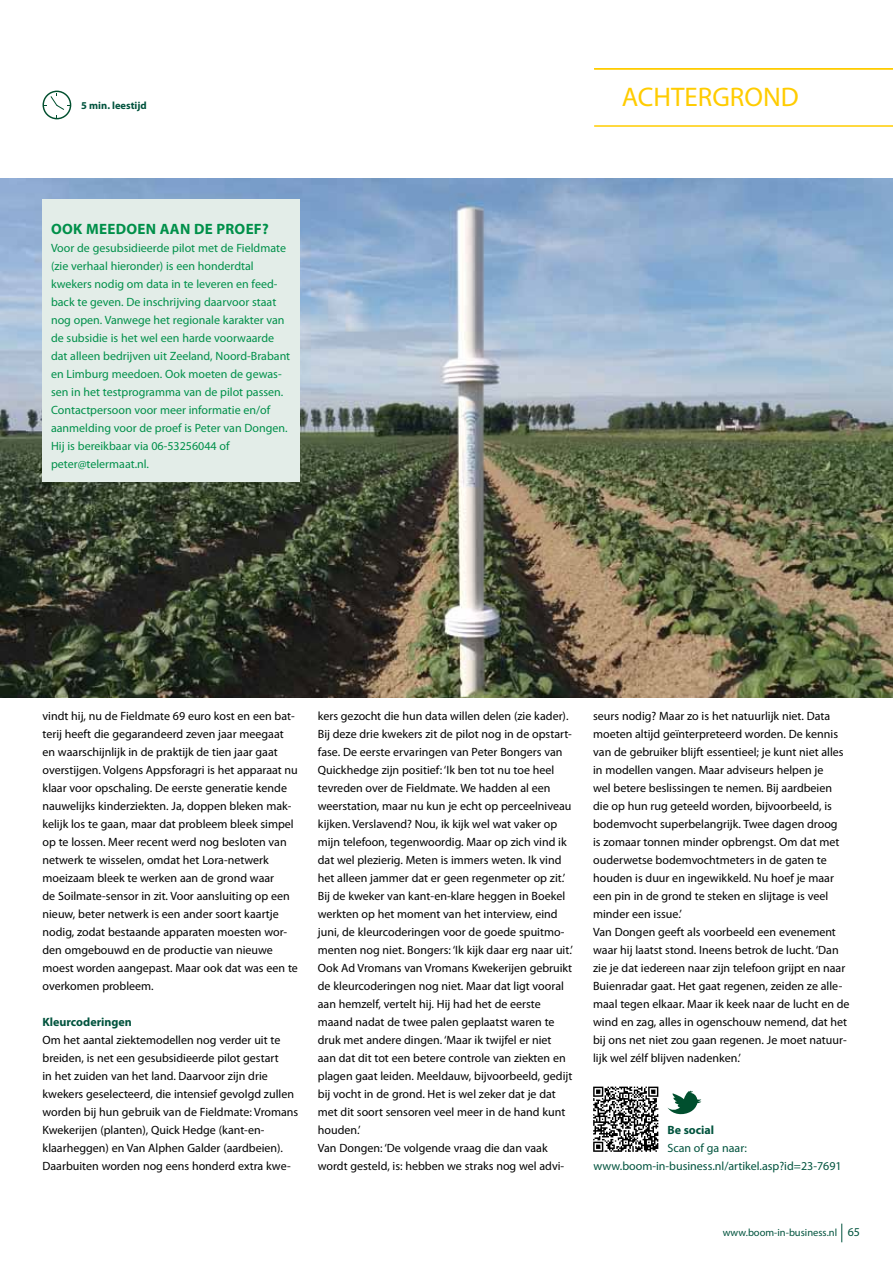
<style>
.page{position:relative;width:893px;height:1263px;background:#fff}
.page>*{position:absolute;margin:0;border:0;box-sizing:border-box;transform-origin:0 0}
.t1{font:27px "Myriad Pro";color:#fc0}
.t2{font:700 15px "Myriad Pro";letter-spacing:.02em;color:#00904a}
.t3{font:12px/18px "Myriad Pro";color:#000}
.t4{font:12px/18px "Myriad Pro";color:#00904a}
.t5{font:12px/18px "Myriad Pro";color:#00533d}
.t6{font:700 12px "Myriad Pro";color:#00533d}
.t7{font:10.5px "Myriad Pro";color:#00533d}
.t8{font:700 10.5px "Myriad Pro";color:#00533d}
.s1{font-size:12px}
</style>
<div class="page">
<svg style="left:841px;top:1223px;width:1px;height:19px"></svg>
<svg style="left:43px;top:91px;width:28px;height:28px"></svg>
<img style="left:0;top:179px;width:893px;height:518px">
<hr style="left:594px;top:125px;width:299px;height:2px;background:#fc0">
<hr style="left:594px;top:68px;width:299px;height:2px;background:#fc0">
<div style="left:43px;top:200px;width:257px;height:282px;background:#e3ede8"></div>
<svg style="left:593px;top:1086px;width:65px;height:66px"></svg>
<svg style="left:667px;top:1091px;width:34px;height:23px"></svg>
<p class="t8" style="left:81px;top:98px;width:67px">5 min. leestijd</p>
<p class="t2" style="left:51px;top:219px;width:58px">Ook meedoe</p>
<p class="t2" style="left:146px;top:219px;width:90px">n aan de proef</p>
<p class="t2" style="left:262px;top:219px;width:8px">?</p>
<p class="t4" style="left:51px;top:239px;width:241px">Voor de gesubsidieerde pilot met de Fieldmate (zie verhaal hieronder) is een honderdtal kwekers nodig om data in te leveren en feed&shy;back te geven. De inschrijving daarvoor staat nog open. Vanwege het regionale karakter van de subsidie is het wel een harde voorwaarde dat alleen bedrijven uit Zeeland, Noord-Brabant en Limburg meedoen. Ook moeten de gewas&shy;sen in het testprogramma van de pilot passen.<br>Contactpersoon voor meer informatie en/of aanmelding voor de proef is Peter van Dongen.<br>Hij is bereikbaar via 06-53256044 of peter@telermaat.nl.</p>
<h1 class="t1" style="left:622px;top:80px;width:179px">ACHTERGROND</h1>
<p class="t3" style="left:43px;top:707px;width:257px">vindt hij, nu de Fieldmate 69 euro kost en een bat&shy;terij heeft die gegarandeerd zeven jaar meegaat en waarschijnlijk in de praktijk de tien jaar gaat overstijgen. Volgens Appsforagri is het apparaat nu klaar voor opschaling. De eerste generatie kende nauwelijks kinderziekten. Ja, doppen bleken mak&shy;kelijk los te gaan, maar dat probleem bleek simpel op te lossen. Meer recent werd nog besloten van netwerk te wisselen, omdat het Lora-netwerk moeizaam bleek te werken aan de grond waar<br>de Soilmate-sensor in zit. Voor aansluiting op een nieuw, beter netwerk is een ander soort kaartje nodig, zodat bestaande apparaten moesten wor&shy;den omgebouwd en de productie van nieuwe moest worden aangepast. Maar ook dat was een te overkomen probleem.</p>
<p class="t6" style="left:43px;top:1014px;width:91px">Kleurcoderingen</p>
<p class="t3" style="left:43px;top:1031px;width:257px">Om het aantal ziektemodellen nog verder uit te breiden, is net een gesubsidieerde pilot gestart<br>in het zuiden van het land. Daarvoor zijn drie kwekers geselecteerd, die intensief gevolgd zullen worden bij hun gebruik van de Fieldmate: Vromans Kwekerijen (planten), Quick Hedge (kant-en&shy;klaarheggen) en Van Alphen Galder (aardbeien).<br>Daarbuiten worden nog eens honderd extra kwe-</p>
<p class="t3" style="left:318px;top:707px;width:257px">kers gezocht die hun data willen delen (zie kader).<br>Bij deze drie kwekers zit de pilot nog in de opstart&shy;fase. De eerste ervaringen van Peter Bongers van Quickhedge zijn positief: ‘Ik ben tot nu toe heel tevreden over de Fieldmate. We hadden al een weerstation, maar nu kun je echt op perceelniveau kijken. Verslavend? Nou, ik kijk wel wat vaker op mijn telefoon, tegenwoordig. Maar op zich vind ik dat wel plezierig. Meten is immers weten. Ik vind het alleen jammer dat er geen regenmeter op zit.’ Bij de kweker van kant-en-klare heggen in Boekel werkten op het moment van het interview, eind juni, de kleurcoderingen voor de goede spuitmo&shy;menten nog niet. Bongers: ‘Ik kijk daar erg naar uit.’ Ook Ad Vromans van Vromans Kwekerijen gebruikt de kleurcoderingen nog niet. Maar dat ligt vooral aan hemzelf, vertelt hij. Hij had het de eerste maand nadat de twee palen geplaatst waren te druk met andere dingen. ‘Maar ik twijfel er niet<br>aan dat dit tot een betere controle van ziekten en plagen gaat leiden. Meeldauw, bijvoorbeeld, gedijt bij vocht in de grond. Het is wel zeker dat je dat met dit soort sensoren veel meer in de hand kunt houden.’<br>Van Dongen: ‘De volgende vraag die dan vaak wordt gesteld, is: hebben we straks nog wel advi-</p>
<p class="t3" style="left:593px;top:707px;width:258px">seurs nodig? Maar zo is het natuurlijk niet. Data moeten altijd geïnterpreteerd worden. De kennis van de gebruiker blijft essentieel; je kunt niet alles in modellen vangen. Maar adviseurs helpen je<br>wel betere beslissingen te nemen. Bij aardbeien die op hun rug geteeld worden, bijvoorbeeld, is bodemvocht superbelangrijk. Twee dagen droog<br>is zomaar tonnen minder opbrengst. Om dat met ouderwetse bodemvochtmeters in de gaten te houden is duur en ingewikkeld. Nu hoef je maar een pin in de grond te steken en slijtage is veel minder een issue.’<br>Van Dongen geeft als voorbeeld een evenement waar hij laatst stond. Ineens betrok de lucht. ‘Dan zie je dat iedereen naar zijn telefoon grijpt en naar Buienradar gaat. Het gaat regenen, zeiden ze alle&shy;maal tegen elkaar. Maar ik keek naar de lucht en de wind en zag, alles in ogenschouw nemend, dat het bij ons net niet zou gaan regenen. Je moet natuur&shy;lijk wel zélf blijven nadenken.’</p>
<p class="t6" style="left:667px;top:1122px;width:48px">Be social</p>
<p class="t5" style="left:594px;top:1139px;width:249px;text-indent:74px">Scan of ga naar: www.boom-in-business.nl/artikel.asp?id=23-7691</p>
<p class="t7" style="left:723px;top:1226px;width:139px">www.boom-in-business.nl <span class="s1">65</span></p>
</div>
